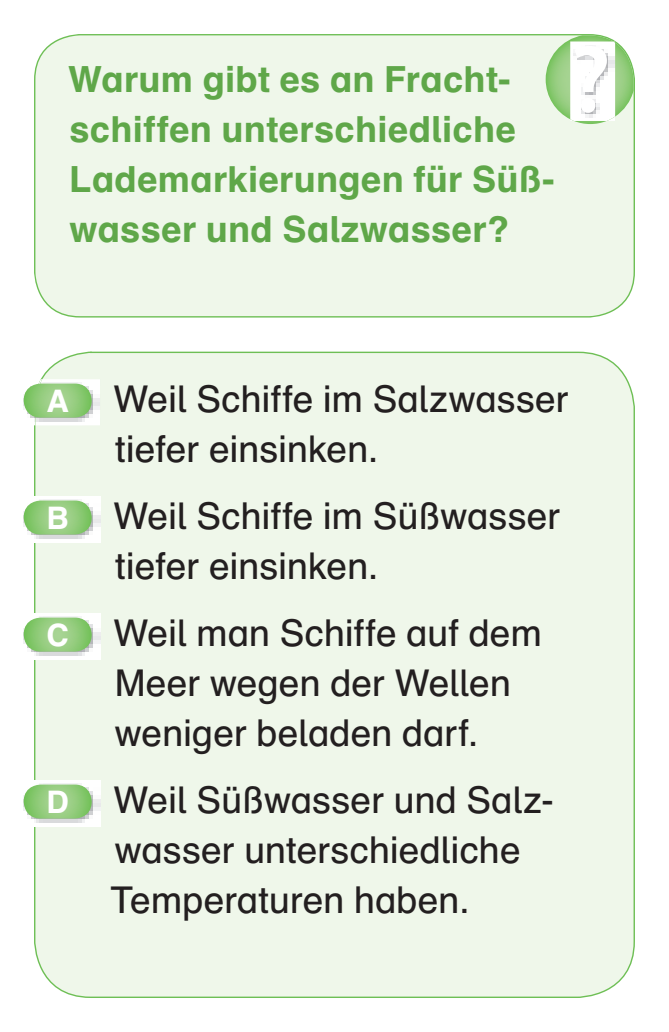
<style>
.page{position:relative;width:669px;height:1032px;background:#fff}
.page>*{position:absolute;margin:0;border:0;box-sizing:border-box;transform-origin:0 0}
.t1{font:36.8px/50px "Schulbuch Nord OT";letter-spacing:.005em;color:#231f20}
.t2{font:700 36px/50px "Schulbuch Nord OT";letter-spacing:.01em;color:#5fa749}
.t3{font:700 31.2px "Schulbuch Nord OT";color:#fff}
</style>
<div class="page">
<div style="left:34px;top:34px;width:601px;height:283px;background:#eff7ea"></div>
<div style="left:34px;top:351px;width:601px;height:647px;background:#eff7ea"></div>
<svg style="left:546px;top:35px;width:88px;height:89px"></svg>
<img style="left:23px;top:787px;width:11px;height:32px">
<img style="left:34px;top:780px;width:66px;height:46px">
<svg style="left:24px;top:784px;width:68px;height:34px;background:#92cb7c"></svg>
<img style="left:23px;top:620px;width:11px;height:32px">
<img style="left:34px;top:613px;width:66px;height:46px">
<svg style="left:24px;top:617px;width:68px;height:34px;background:#92cc7c"></svg>
<img style="left:23px;top:503px;width:11px;height:32px">
<img style="left:34px;top:496px;width:66px;height:46px">
<svg style="left:24px;top:500px;width:68px;height:34px;background:#92cb7c"></svg>
<img style="left:23px;top:385px;width:11px;height:33px">
<img style="left:42px;top:379px;width:58px;height:46px">
<img style="left:34px;top:379px;width:8px;height:46px">
<svg style="left:24px;top:384px;width:68px;height:34px;background:#91cb7b"></svg>
<p class="t2" style="left:68px;top:54px;width:488px">Warum gibt es an Fracht&shy;schiffen unterschiedliche<br>Lademarkierungen für Süß&shy;wasser und Salzwasser?</p>
<p class="t3" style="left:46px;top:381px;width:24px">A</p>
<p class="t3" style="left:46px;top:498px;width:24px">B</p>
<p class="t3" style="left:47px;top:615px;width:24px">C</p>
<p class="t3" style="left:47px;top:782px;width:24px">D</p>
<p class="t1" style="left:113px;top:373px;width:457px">Weil Schiffe im Salzwasser tiefer einsinken.</p>
<p class="t1" style="left:113px;top:490px;width:448px">Weil Schiffe im Süßwasser tiefer einsinken.</p>
<p class="t1" style="left:113px;top:607px;width:430px">Weil man Schiffe auf dem<br>Meer wegen der Wellen weniger beladen darf.</p>
<p class="t1" style="left:110px;top:774px;width:445px">Weil Süßwasser und Salz&shy;wasser unterschiedliche<br>Temperaturen haben.</p>
</div>
